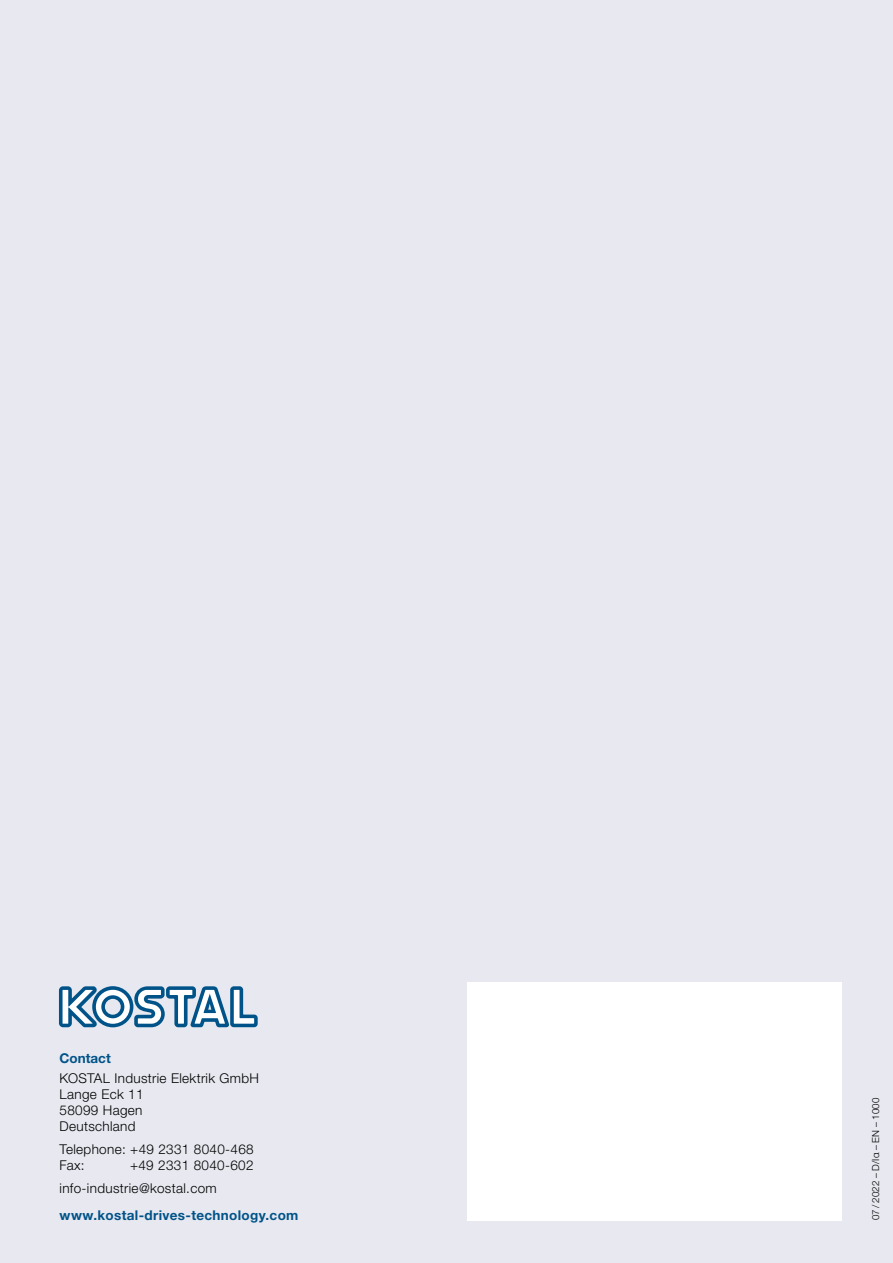
<style>
.page{position:relative;width:893px;height:1263px;background:#e7e8f0}
.page>*{position:absolute;margin:0;border:0;box-sizing:border-box;transform-origin:0 0}
.t1{font:300 13.5px/15.8px "Helvetica Neue LTW1 G";letter-spacing:.025em;color:#000}
.t2{font:700 13.5px "Helvetica Neue LTW1 G";letter-spacing:.025em;color:#005388}
.t3{font:700 13.5px "Helvetica Neue LTW1 G";color:#005388}
.t4{font:300 9.75px "Helvetica Neue LTW1 G";color:#000}
</style>
<div class="page">
<svg style="left:59px;top:986px;width:199px;height:41px"></svg>
<div style="left:468px;top:982px;width:374px;height:238px;background:#fff"></div>
<p class="t3" style="left:60px;top:1050px;width:53px">Contact</p>
<p class="t1" style="left:60px;top:1071px;width:201px">KOSTAL Industrie Elektrik GmbH<br>Lange Eck 11<br>58099 Hagen<br>Deutschland</p>
<p class="t1" style="left:60px;top:1141px;width:196px">Telephone: +49 2331 8040-468<br>Fax:</p>
<p class="t1" style="left:60px;top:1153px;width:196px;line-height:23.4px;text-indent:70px">+49 2331 8040-602 info-industrie@kostal.com</p>
<p class="t2" style="left:60px;top:1206px;width:240px">www.kostal-drives-technology.com</p>
<p class="t4" style="left:870px;top:1220px;width:124px;rotate:-90deg">07 / 2022 – D/Iα – EN – 1000</p>
</div>
